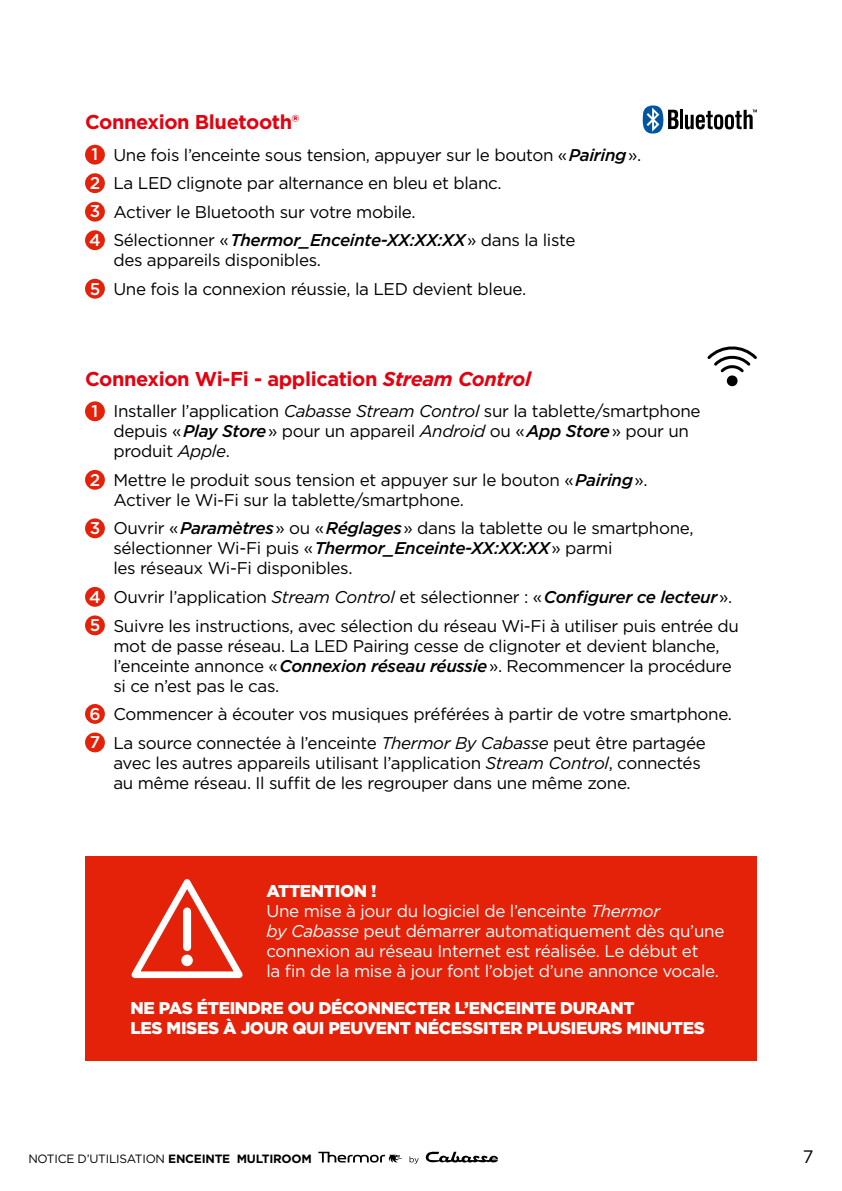
<style>
.page{position:relative;width:842px;height:1191px;background:#fff}
.page>*{position:absolute;margin:0;border:0;box-sizing:border-box;transform-origin:0 0}
.TEXTE{font:700 20px "Gotham";letter-spacing:-.02em;color:#e30210}
.t1{font:18px "Gotham";color:#000}
.TITRE{font:17px/20px "Gotham";letter-spacing:-.02em;color:#000}
.t2{font:17px/20px "Gotham";letter-spacing:-.02em;color:#fff}
.t3{font:900 17px/20px "Gotham";letter-spacing:-.02em;color:#fff}
.TEXTE-2{font:500 17px "Gotham";color:#fff}
.t4{font:12px "Gotham";letter-spacing:-.02em;color:#000}
.s1{font-weight:500;font-style:italic}
.s2{font-style:italic}
.s3{font-weight:900}
.s4{font-weight:700}
</style>
<div class="page">
<svg style="left:318px;top:1151px;width:85px;height:11px"></svg>
<svg style="left:425px;top:1151px;width:73px;height:12px"></svg>
<svg style="left:410px;top:1156px;width:9px;height:7px"></svg>
<div style="left:85px;top:145px;width:20px;height:20px;background:#e4220a;border-radius:50%"></div>
<div style="left:85px;top:173px;width:20px;height:20px;background:#e4220a;border-radius:50%"></div>
<div style="left:85px;top:202px;width:20px;height:20px;background:#e4220a;border-radius:50%"></div>
<div style="left:85px;top:230px;width:20px;height:20px;background:#e4220a;border-radius:50%"></div>
<div style="left:85px;top:279px;width:20px;height:20px;background:#e4220a;border-radius:50%"></div>
<div style="left:85px;top:401px;width:20px;height:20px;background:#e4220a;border-radius:50%"></div>
<div style="left:85px;top:470px;width:20px;height:20px;background:#e4220a;border-radius:50%"></div>
<div style="left:85px;top:518px;width:20px;height:20px;background:#e4220a;border-radius:50%"></div>
<div style="left:85px;top:587px;width:20px;height:20px;background:#e4220a;border-radius:50%"></div>
<div style="left:85px;top:615px;width:20px;height:20px;background:#e4220a;border-radius:50%"></div>
<div style="left:85px;top:704px;width:20px;height:20px;background:#e4220a;border-radius:50%"></div>
<div style="left:85px;top:732px;width:20px;height:20px;background:#e4220a;border-radius:50%"></div>
<div style="left:85px;top:856px;width:672px;height:204px;background:#e4220a"></div>
<svg style="left:131px;top:879px;width:112px;height:100px"></svg>
<div style="left:183px;top:911px;width:8px;height:36px;background:#fff"></div>
<div style="left:181px;top:954px;width:12px;height:12px;background:#fff;border-radius:50%"></div>
<hr style="left:680px;top:110px;width:3px;height:19px;background:#000">
<svg style="left:685px;top:110px;width:72px;height:19px"></svg>
<svg style="left:643px;top:105px;width:35px;height:28px"></svg>
<svg style="left:707px;top:346px;width:50px;height:41px"></svg>
<p class="TEXTE" style="left:85px;top:109px;width:216px">Connexion Bluetooth®</p>
<p class="TEXTE-2" style="left:92px;top:143px;width:8px">1</p>
<p class="TITRE" style="left:113px;top:144px;width:529px">Une fois l’enceinte sous tension, appuyer sur le bouton « <span class="s1">Pairing</span> ».</p>
<p class="TEXTE-2" style="left:90px;top:172px;width:12px">2</p>
<p class="TITRE" style="left:113px;top:173px;width:390px">La LED clignote par alternance en bleu et blanc.</p>
<p class="TEXTE-2" style="left:90px;top:200px;width:12px">3</p>
<p class="TITRE" style="left:113px;top:201px;width:304px">Activer le Bluetooth sur votre mobile.</p>
<p class="TEXTE-2" style="left:89px;top:229px;width:13px">4</p>
<p class="TITRE" style="left:113px;top:230px;width:463px">Sélectionner « <span class="s1">Thermor_Enceinte-XX:XX:XX</span> » dans la liste des appareils disponibles.</p>
<p class="TEXTE-2" style="left:90px;top:277px;width:12px">5</p>
<p class="TITRE" style="left:113px;top:278px;width:414px">Une fois la connexion réussie, la LED devient bleue.</p>
<p class="TEXTE" style="left:85px;top:366px;width:447px">Connexion Wi-Fi - application <span class="s2">Stream Control</span></p>
<p class="TEXTE-2" style="left:92px;top:400px;width:8px">1</p>
<p class="TITRE" style="left:113px;top:401px;width:589px">Installer l’application <span class="s2">Cabasse Stream Control</span> sur la tablette/smartphone depuis « <span class="s1">Play Store</span> » pour un appareil <span class="s2">Android</span> ou « <span class="s1">App Store</span> » pour un produit <span class="s2">Apple</span>.</p>
<p class="TEXTE-2" style="left:90px;top:468px;width:12px">2</p>
<p class="TITRE" style="left:113px;top:469px;width:536px">Mettre le produit sous tension et appuyer sur le bouton « <span class="s1">Pairing</span> ».<br>Activer le Wi-Fi sur la tablette/smartphone.</p>
<p class="TEXTE-2" style="left:90px;top:517px;width:12px">3</p>
<p class="TITRE" style="left:113px;top:518px;width:582px">Ouvrir « <span class="s1">Paramètres</span> » ou « <span class="s1">Réglages</span> » dans la tablette ou le smartphone, sélectionner Wi-Fi puis « <span class="s1">Thermor_Enceinte-XX:XX:XX</span> » parmi<br>les réseaux Wi-Fi disponibles.</p>
<p class="TEXTE-2" style="left:89px;top:585px;width:13px">4</p>
<p class="TITRE" style="left:113px;top:586px;width:620px">Ouvrir l’application <span class="s2">Stream Control</span> et sélectionner : « <span class="s1">Configurer ce lecteur</span> ».</p>
<p class="TEXTE-2" style="left:90px;top:614px;width:12px">5</p>
<p class="TITRE" style="left:113px;top:615px;width:627px">Suivre les instructions, avec sélection du réseau Wi-Fi à utiliser puis entrée du mot de passe réseau. La LED Pairing cesse de clignoter et devient blanche, l’enceinte annonce « <span class="s1">Connexion réseau réussie</span> ». Recommencer la procédure si ce n’est pas le cas.</p>
<p class="TEXTE-2" style="left:89px;top:702px;width:13px">6</p>
<p class="TITRE" style="left:113px;top:703px;width:620px">Commencer à écouter vos musiques préférées à partir de votre smartphone.</p>
<p class="TEXTE-2" style="left:90px;top:731px;width:12px">7</p>
<p class="TITRE" style="left:113px;top:732px;width:594px">La source connectée à l’enceinte <span class="s2">Thermor By Cabasse</span> peut être partagée avec les autres appareils utilisant l’application <span class="s2">Stream Control</span>, connectés au même réseau. Il suffit de les regrouper dans une même zone.</p>
<p class="t2" style="left:266px;top:880px;width:459px"><span class="s3">ATTENTION !<br></span>Une mise à jour du logiciel de l’enceinte <span class="s2">Thermor<br>by Cabasse</span> peut démarrer automatiquement dès qu’une connexion au réseau Internet est réalisée. Le début et<br>la fin de la mise à jour font l’objet d’une annonce vocale.</p>
<p class="t3" style="left:130px;top:998px;width:576px">NE PAS ÉTEINDRE OU DÉCONNECTER L’ENCEINTE DURANT<br>LES MISES À JOUR QUI PEUVENT NÉCESSITER PLUSIEURS MINUTES</p>
<p class="t4" style="left:28px;top:1150px;width:285px">NOTICE D’UTILISATION <span class="s4">ENCEINTE MULTIROOM</span></p>
<p class="t1" style="left:803px;top:1144px;width:12px">7</p>
</div>
